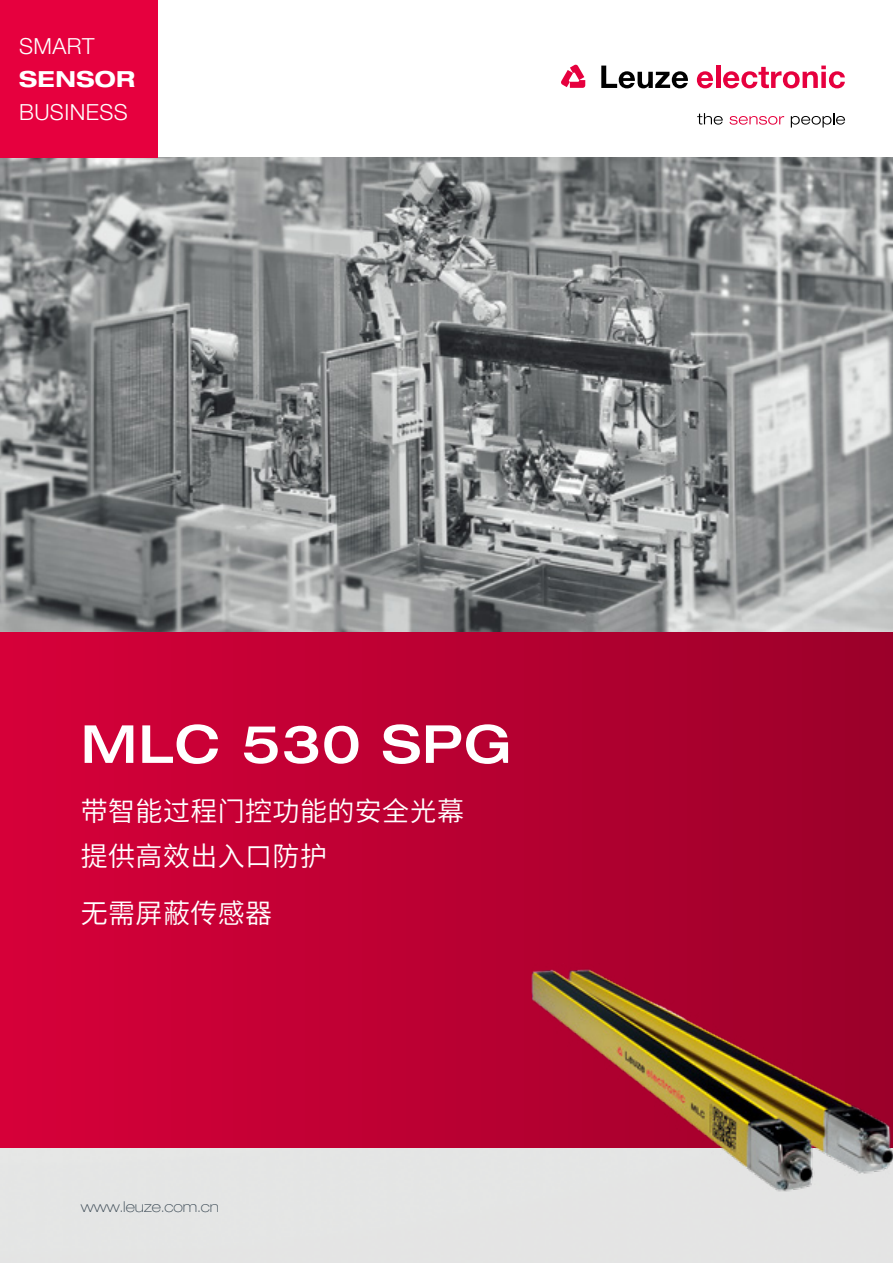
<style>
.page{position:relative;width:893px;height:1263px;background:#fff}
.page>*{position:absolute;margin:0;border:0;box-sizing:border-box;transform-origin:0 0}
.t1{font:500 expanded 52.5px "Helvetica Neue LT Pro";letter-spacing:.025em;color:#fff}
.t2{font:27px/45px "Source Han Sans CN";letter-spacing:.015em;color:#fff}
.t3{font:300 22.2px "Helvetica Neue LT Pro";letter-spacing:.02em;color:#fff}
.t4{font:700 expanded 22.2px "Helvetica Neue LT Pro";letter-spacing:.02em;color:#fff}
.t5{font:100 expanded 15px "Helvetica Neue LT Pro";color:#3d4b56}
</style>
<div class="page">
<div style="left:0;top:631px;width:893px;height:517px;background:linear-gradient(to right,#d7003a,#9b002a)"></div>
<img style="left:0;top:157px;width:893px;height:474px">
<svg style="left:561px;top:64px;width:24px;height:24px"></svg>
<svg style="left:697px;top:71px;width:16px;height:17px"></svg>
<hr style="left:716px;top:66px;width:4px;height:22px;background:#e6003e">
<svg style="left:723px;top:66px;width:122px;height:22px"></svg>
<svg style="left:730px;top:116px;width:54px;height:9px"></svg>
<svg style="left:601px;top:66px;width:87px;height:22px"></svg>
<svg style="left:697px;top:113px;width:26px;height:12px"></svg>
<svg style="left:791px;top:113px;width:54px;height:15px"></svg>
<img style="left:509px;top:964px;width:384px;height:255px">
<div style="left:0;top:0;width:157px;height:157px;background:#e6003e"></div>
<p class="t3" style="left:19px;top:32px;width:77px">SMART</p>
<p class="t4" style="left:19px;top:64px;width:118px">SENSOR</p>
<p class="t3" style="left:19px;top:98px;width:110px">BUSINESS</p>
<h1 class="t1" style="left:81px;top:711px;width:433px">MLC 530 SPG</h1>
<p class="t2" style="left:81px;top:789px;width:385px">带智能过程门控功能的安全光幕提供高效出入口防护</p>
<p class="t2" style="left:81px;top:891px;width:193px">无需屏蔽传感器</p>
<p class="t5" style="left:81px;top:1198px;width:140px">www.leuze.com.cn</p>
</div>
